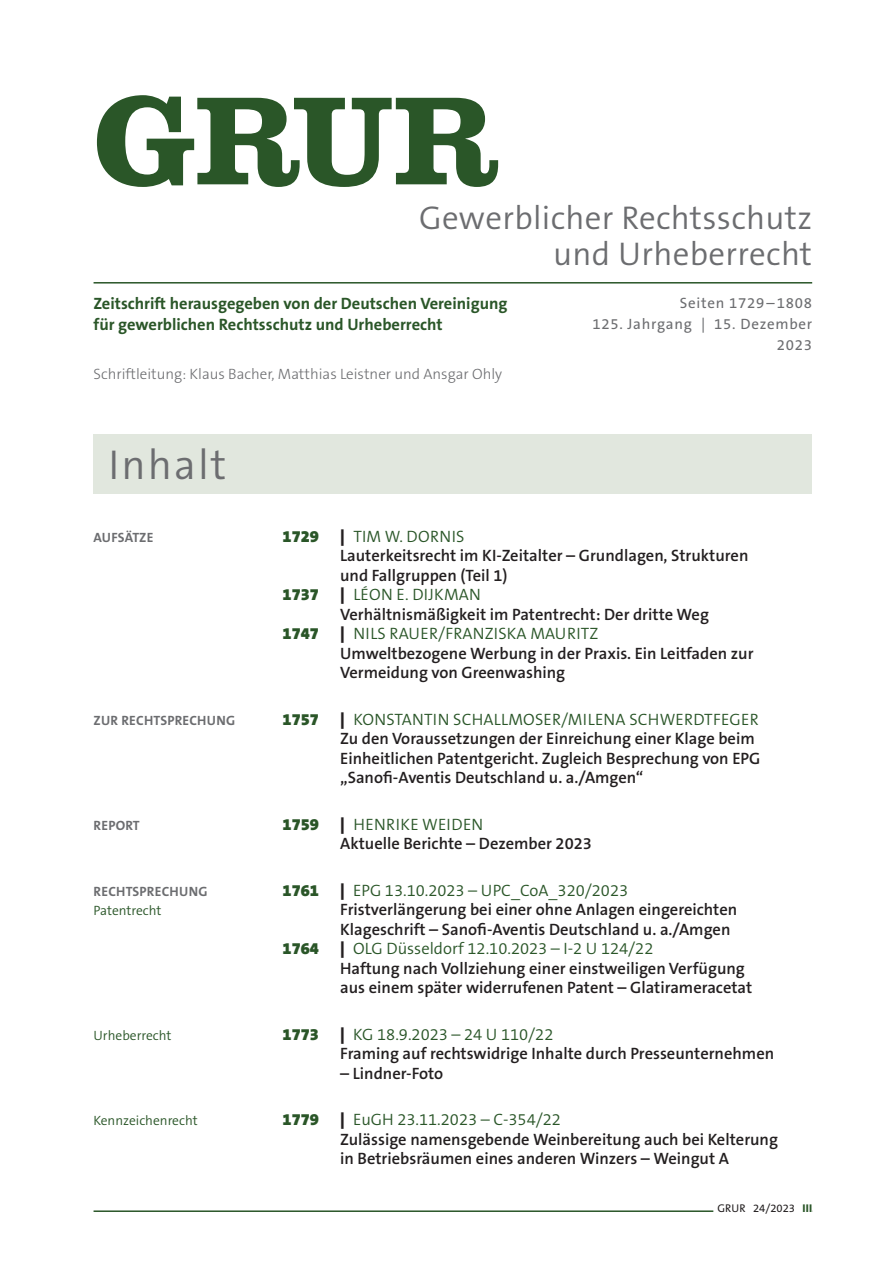
<style>
.page{position:relative;width:893px;height:1263px;background:#fff}
.page>*{position:absolute;margin:0;border:0;box-sizing:border-box;transform-origin:0 0}
.t1{font:700 130.5px "Clarendon LT Std";color:#2a5628}
.t2{font:300 42px "The Sans B W4";letter-spacing:.05em;color:#6c6d70}
.t3{font:300 33px/36px "The Sans B W4";letter-spacing:.01em;color:#6c6d70;text-align:right}
.t4{font:600 16.5px/19.5px "The Sans B W6";color:#231f20}
.t5{font:300 16.5px "The Sans B W4";letter-spacing:.01em;color:#2a5628}
.t6{font:700 16.5px/21px "The Sans B W7";color:#2a5628}
.t7{font:900 16.5px "The Sans B W9";color:#2a5628}
.t8{font:300 15px "The Sans B W3";color:#6c6d70}
.t9{font:15px/21px "The Sans B W5 Plain";letter-spacing:.05em;color:#6c6d70;text-align:right}
.t10{font:700 13.5px "The Sans B W7";letter-spacing:.015em;color:#6c6d70}
.t11{font:300 13.5px "The Sans B W4";color:#2a5628}
.t12{font:11.25px "The Sans B W5 Plain";color:#231f20}
.s1{font-family:"The Sans B W9";font-weight:900;color:#231f20}
.s2{font-family:"The Sans B W8";font-weight:800;color:#2a5628}
</style>
<div class="page">
<hr style="left:94px;top:282px;width:718px;height:2px;background:#2a5628">
<div style="left:94px;top:434px;width:718px;height:59px;background:#e1e7de"></div>
<hr style="left:94px;top:1210px;width:718px;height:2px;background:#2a5628">
<div style="left:713px;top:1201px;width:99px;height:13px;background:#fff"></div>
<h1 class="t1" style="left:94px;top:62px;width:410px">GRUR</h1>
<h3 class="t3" style="left:419px;top:200px;width:395px">Gewerblicher Rechtsschutz und Urheberrecht</h3>
<p class="t6" style="left:94px;top:293px;width:415px">Zeitschrift herausgegeben von der Deutschen Vereinigung für gewerblichen Rechtsschutz und Urheberrecht</p>
<p class="t8" style="left:94px;top:364px;width:410px">Schriftleitung: Klaus Bacher, Matthias Leistner und Ansgar Ohly</p>
<p class="t9" style="left:592px;top:292px;width:221px">Seiten 1729–1808<br>125. Jahrgang | 15. Dezember<br>2023</p>
<h2 class="t2" style="left:108px;top:438px;width:120px">Inhalt</h2>
<p class="t10" style="left:94px;top:528px;width:61px">AUFSÄTZE</p>
<p class="t7" style="left:283px;top:525px;width:38px">1729</p>
<p class="t5" style="left:340px;top:525px;width:126px"><span class="s1">|</span> TIM W. DORNIS</p>
<p class="t4" style="left:340px;top:546px;width:410px">Lauterkeitsrecht im KI-Zeitalter – Grundlagen, Strukturen und Fallgruppen (Teil 1)</p>
<p class="t7" style="left:283px;top:584px;width:38px">1737</p>
<p class="t5" style="left:340px;top:584px;width:142px"><span class="s1">|</span> LÉON E. DIJKMAN</p>
<p class="t4" style="left:340px;top:604px;width:370px">Verhältnismäßigkeit im Patentrecht: Der dritte Weg</p>
<p class="t7" style="left:283px;top:623px;width:38px">1747</p>
<p class="t5" style="left:340px;top:623px;width:260px"><span class="s1">|</span> NILS RAUER/FRANZISKA MAURITZ</p>
<p class="t4" style="left:340px;top:643px;width:415px">Umweltbezogene Werbung in der Praxis. Ein Leitfaden zur<br>Vermeidung von Greenwashing</p>
<p class="t10" style="left:94px;top:711px;width:143px">ZUR RECHTSPRECHUNG</p>
<p class="t7" style="left:283px;top:708px;width:38px">1757</p>
<p class="t5" style="left:340px;top:708px;width:420px"><span class="s1">|</span> KONSTANTIN SCHALLMOSER/MILENA SCHWERDTFEGER</p>
<p class="t4" style="left:340px;top:729px;width:422px">Zu den Voraussetzungen der Einreichung einer Klage beim<br>Einheitlichen Patentgericht. Zugleich Besprechung von EPG „Sanofi-Aventis Deutschland u. a./Amgen“</p>
<p class="t10" style="left:94px;top:816px;width:48px">REPORT</p>
<p class="t7" style="left:283px;top:813px;width:38px">1759</p>
<p class="t5" style="left:340px;top:813px;width:145px"><span class="s1">|</span> HENRIKE WEIDEN</p>
<p class="t4" style="left:340px;top:834px;width:253px">Aktuelle Berichte – Dezember 2023</p>
<p class="t10" style="left:94px;top:882px;width:115px">RECHTSPRECHUNG</p>
<p class="t7" style="left:283px;top:879px;width:38px">1761</p>
<p class="t5" style="left:340px;top:879px;width:290px"><span class="s1">|</span> EPG 13.10.2023 – UPC_CoA_320/2023</p>
<p class="t11" style="left:94px;top:902px;width:69px">Patentrecht</p>
<p class="t4" style="left:340px;top:900px;width:399px">Fristverlängerung bei einer ohne Anlagen eingereichten<br>Klageschrift – Sanofi-Aventis Deutschland u. a./Amgen</p>
<p class="t7" style="left:283px;top:938px;width:38px">1764</p>
<p class="t5" style="left:340px;top:938px;width:315px"><span class="s1">|</span> OLG Düsseldorf 12.10.2023 – I-2 U 124/22</p>
<p class="t4" style="left:340px;top:958px;width:414px">Haftung nach Vollziehung einer einstweiligen Verfügung aus einem später widerrufenen Patent – Glatirameracetat</p>
<p class="t11" style="left:94px;top:1026px;width:79px">Urheberrecht</p>
<p class="t7" style="left:283px;top:1023px;width:38px">1773</p>
<p class="t5" style="left:340px;top:1023px;width:215px"><span class="s1">|</span> KG 18.9.2023 – 24 U 110/22</p>
<p class="t4" style="left:340px;top:1044px;width:436px">Framing auf rechtswidrige Inhalte durch Presseunternehmen</p>
<p class="t4" style="left:340px;top:1063px;width:105px">– Lindner-Foto</p>
<p class="t11" style="left:94px;top:1112px;width:106px">Kennzeichenrecht</p>
<p class="t7" style="left:283px;top:1109px;width:38px">1779</p>
<p class="t5" style="left:340px;top:1109px;width:222px"><span class="s1">|</span> EuGH 23.11.2023 – C-354/22</p>
<p class="t4" style="left:340px;top:1129px;width:439px">Zulässige namensgebende Weinbereitung auch bei Kelterung in Betriebsräumen eines anderen Winzers – Weingut A</p>
<p class="t12" style="left:718px;top:1201px;width:96px">GRUR 24/2023 <span class="s2">III</span></p>
</div>
